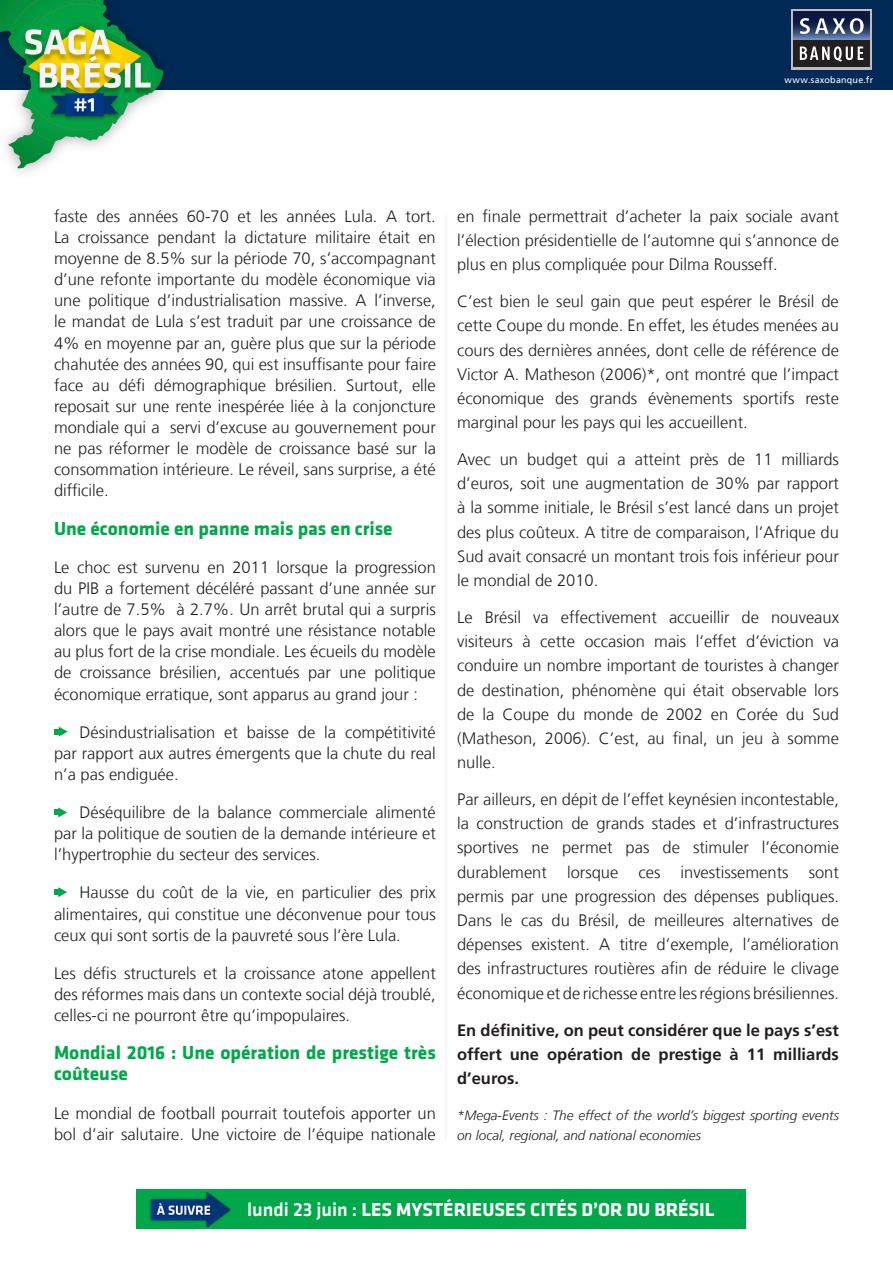
<style>
.page{position:relative;width:893px;height:1263px;background:#fff}
.page>*{position:absolute;margin:0;border:0;box-sizing:border-box;transform-origin:0 0}
.t1{font:700 19.5px/21.1px "Klavika";color:#00a84a}
.t2{font:700 19.5px "Klavika";color:#fff}
.t3{font:300 16.5px/21.1px "Frutiger LT Com";color:#231f20;text-align:justify}
.t4{font:700 16.5px/24.2px "Frutiger LT Com";color:#231f20;text-align:justify}
.t5{font:italic 300 13.5px/19.4px "Frutiger LT Com";color:#231f20}
.body_copy_grey{font:9px "Frutiger LT Com";letter-spacing:.025em;color:#fff}
.s1{font-weight:500}
</style>
<div class="page">
<div style="left:136px;top:1189px;width:610px;height:40px;background:#00a84a"></div>
<hr style="left:446px;top:215px;width:1px;height:926px;background:#231f20">
<div style="left:0;top:0;width:893px;height:89px;background:#002a55"></div>
<div style="left:791px;top:9px;width:81px;height:61px;background:#bcbdc0"></div>
<div style="left:793px;top:39px;width:77px;height:28px;background:#231f20"></div>
<svg style="left:793px;top:11px;width:77px;height:28px"></svg>
<svg style="left:800px;top:46px;width:63px;height:16px"></svg>
<svg style="left:800px;top:18px;width:64px;height:16px"></svg>
<img style="left:0;top:0;width:165px;height:172px">
<svg style="left:55px;top:727px;width:13px;height:10px"></svg>
<div style="left:54px;top:809px;width:7px;height:6px;background:#00a84a"></div>
<svg style="left:58px;top:807px;width:9px;height:10px"></svg>
<div style="left:54px;top:889px;width:7px;height:6px;background:#00a84a"></div>
<svg style="left:58px;top:887px;width:9px;height:10px"></svg>
<img style="left:149px;top:1192px;width:82px;height:36px">
<p class="body_copy_grey" style="left:785px;top:75px;width:90px">www.saxobanque.fr</p>
<p class="t3" style="left:54px;top:206px;width:383px">faste des années 60-70 et les années Lula. A tort.<br>La croissance pendant la dictature militaire était en moyenne de 8.5% sur la période 70, s’accompagnant d’une refonte importante du modèle économique via une politique d’industrialisation massive. A l’inverse, le mandat de Lula s’est traduit par une croissance de 4% en moyenne par an, guère plus que sur la période chahutée des années 90, qui est insuffisante pour faire face au défi démographique brésilien. Surtout, elle reposait sur une rente inespérée liée à la conjoncture mondiale qui a servi d’excuse au gouvernement pour ne pas réformer le modèle de croissance basé sur la consommation intérieure. Le réveil, sans surprise, a été difficile.</p>
<p class="t1" style="left:54px;top:517px;width:340px">Une économie en panne mais pas en crise</p>
<p class="t3" style="left:54px;top:557px;width:383px">Le choc est survenu en 2011 lorsque la progression du PIB a fortement décéléré passant d’une année sur l’autre de 7.5% à 2.7%. Un arrêt brutal qui a surpris alors que le pays avait montré une résistance notable au plus fort de la crise mondiale. Les écueils du modèle de croissance brésilien, accentués par une politique économique erratique, sont apparus au grand jour :</p>
<p class="t3" style="left:54px;top:721px;width:383px;text-indent:25px">Désindustrialisation et baisse de la compétitivité par rapport aux autres émergents que la chute du real n’a pas endiguée.</p>
<p class="t3" style="left:54px;top:802px;width:383px;text-indent:25px">Déséquilibre de la balance commerciale alimenté par la politique de soutien de la demande intérieure et l’hypertrophie du secteur des services.</p>
<p class="t3" style="left:54px;top:882px;width:383px;text-indent:25px">Hausse du coût de la vie, en particulier des prix alimentaires, qui constitue une déconvenue pour tous ceux qui sont sortis de la pauvreté sous l’ère Lula.</p>
<p class="t3" style="left:54px;top:963px;width:383px">Les défis structurels et la croissance atone appellent des réformes mais dans un contexte social déjà troublé, celles-ci ne pourront être qu’impopulaires.</p>
<p class="t1" style="left:54px;top:1041px;width:383px">Mondial 2016 : Une opération de prestige très coûteuse</p>
<p class="t3" style="left:54px;top:1102px;width:383px">Le mondial de football pourrait toutefois apporter un bol d’air salutaire. Une victoire de l’équipe nationale</p>
<p class="t3" style="left:457px;top:204px;width:383px;line-height:24.2px">en finale permettrait d’acheter la paix sociale avant l’élection présidentielle de l’automne qui s’annonce de plus en plus compliquée pour Dilma Rousseff.</p>
<p class="t3" style="left:457px;top:289px;width:383px;line-height:24.2px">C’est bien le seul gain que peut espérer le Brésil de cette Coupe du monde. En effet, les études menées au cours des dernières années, dont celle de référence de Victor A. Matheson (2006)*, ont montré que l’impact économique des grands évènements sportifs reste marginal pour les pays qui les accueillent.</p>
<p class="t3" style="left:457px;top:447px;width:383px;line-height:24.2px">Avec un budget qui a atteint près de 11 milliards d’euros, soit une augmentation de 30% par rapport à la somme initiale, le Brésil s’est lancé dans un projet des plus coûteux. A titre de comparaison, l’Afrique du Sud avait consacré un montant trois fois inférieur pour le mondial de 2010.</p>
<p class="t3" style="left:457px;top:605px;width:383px;line-height:24.2px">Le Brésil va effectivement accueillir de nouveaux visiteurs à cette occasion mais l’effet d’éviction va conduire un nombre important de touristes à changer de destination, phénomène qui était observable lors de la Coupe du monde de 2002 en Corée du Sud (Matheson, 2006). C’est, au final, un jeu à somme nulle.</p>
<p class="t3" style="left:457px;top:787px;width:383px;line-height:24.2px">Par ailleurs, en dépit de l’effet keynésien incontestable, la construction de grands stades et d’infrastructures sportives ne permet pas de stimuler l’économie durablement lorsque ces investissements sont permis par une progression des dépenses publiques.<br>Dans le cas du Brésil, de meilleures alternatives de dépenses existent. A titre d’exemple, l’amélioration des infrastructures routières afin de réduire le clivage économique et de richesse entre les régions brésiliennes.</p>
<p class="t4" style="left:457px;top:1018px;width:383px">En définitive, on peut considérer que le pays s’est offert une opération de prestige à 11 milliards d’euros.</p>
<p class="t5" style="left:457px;top:1106px;width:383px">*Mega-Events : The effect of the world’s biggest sporting events on local, regional, and national economies</p>
<p class="t2" style="left:247px;top:1195px;width:469px"><span class="s1">lundi 23 juin :</span> LES MYSTÉRIEUSES CITÉS D’OR DU BRÉSIL</p>
</div>
